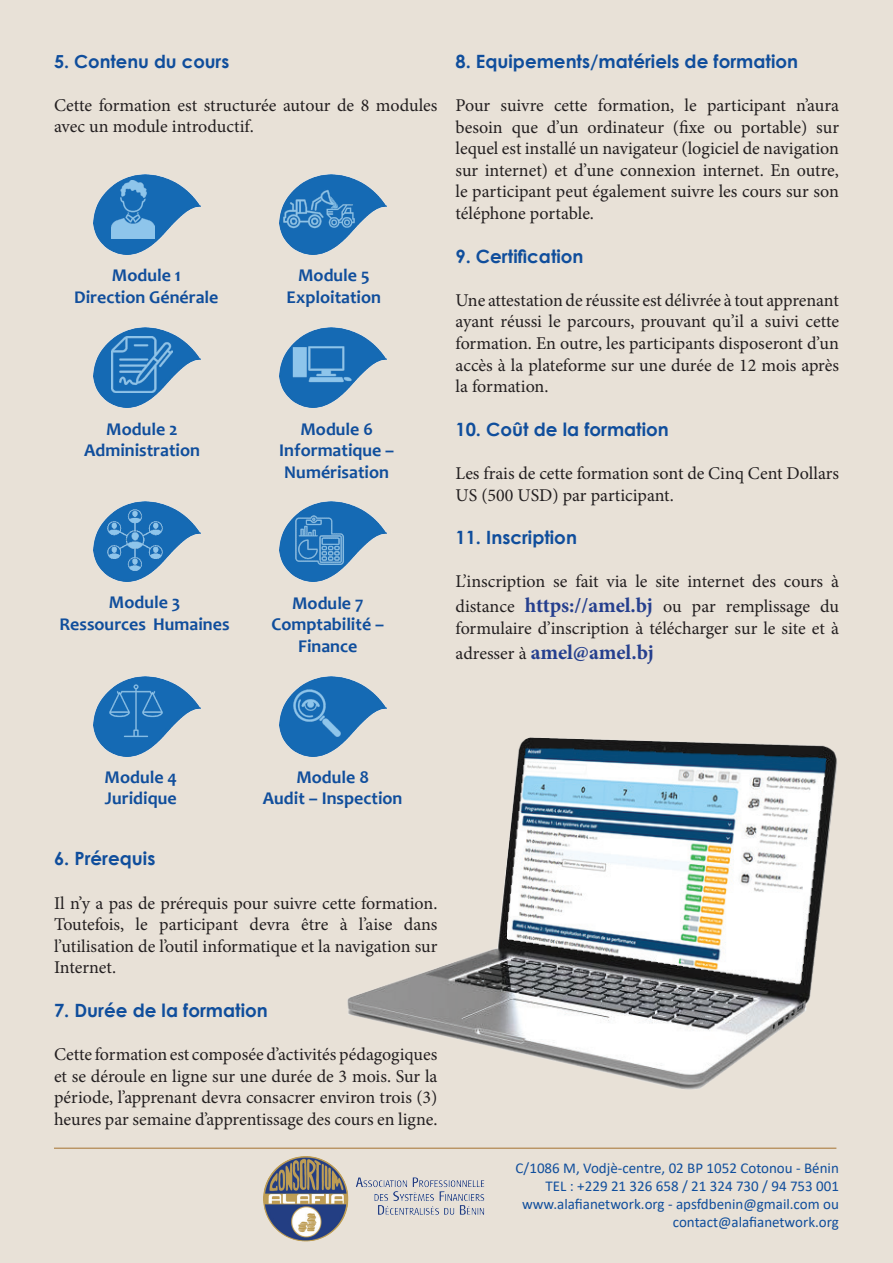
<style>
.page{position:relative;width:893px;height:1263px;background:#e8e1d7}
.page>*{position:absolute;margin:0;border:0;box-sizing:border-box;transform-origin:0 0}
.t1{font:700 21px "Minion Pro";letter-spacing:-.005em;color:#253f8e}
.t2{font:700 18.3px "Century Gothic";color:#104e9c}
.t3{font:18px/21.6px "Minion Pro";color:#231f20;text-align:justify}
.t4{font:700 18px/21.6px "Candara";color:#104e9c;text-align:center}
.t5{font:700 18px "Century Gothic";color:#104e9c}
.t6{font:15px/18px "Calibri";color:#104e9c;text-align:right}
.s1{font-weight:700;font-size:21px;color:#253f8e}
.s2{font-weight:400;font-size:18px;color:#231f20}
</style>
<div class="page">
<img style="left:94px;top:174px;width:106px;height:80px">
<img style="left:111px;top:181px;width:44px;height:58px">
<img style="left:94px;top:502px;width:106px;height:80px">
<img style="left:99px;top:504px;width:73px;height:73px">
<img style="left:94px;top:676px;width:106px;height:80px">
<img style="left:101px;top:682px;width:71px;height:58px">
<img style="left:94px;top:327px;width:106px;height:81px">
<img style="left:112px;top:337px;width:60px;height:56px">
<img style="left:279px;top:327px;width:107px;height:81px">
<img style="left:291px;top:343px;width:61px;height:43px">
<img style="left:279px;top:502px;width:107px;height:80px">
<img style="left:292px;top:513px;width:55px;height:54px">
<img style="left:279px;top:676px;width:85px;height:80px">
<img style="left:293px;top:689px;width:43px;height:48px">
<img style="left:279px;top:174px;width:107px;height:80px">
<img style="left:281px;top:187px;width:75px;height:44px">
<hr style="left:54px;top:1148px;width:782px;height:1px;background:#a67331">
<img style="left:336px;top:686px;width:501px;height:404px">
<img style="left:263px;top:1156px;width:222px;height:86px">
<p class="t5" style="left:54px;top:47px;width:177px">5. Contenu du cours</p>
<p class="t3" style="left:54px;top:94px;width:385px">Cette formation est structurée autour de 8 modules avec un module introductif.</p>
<p class="t4" style="left:74px;top:264px;width:146px">Module 1<br>Direction Générale</p>
<p class="t4" style="left:84px;top:418px;width:117px">Module 2<br>Administration</p>
<p class="t4" style="left:287px;top:264px;width:96px">Module 5<br>Exploitation</p>
<p class="t4" style="left:279px;top:418px;width:116px">Module 6<br>Informatique –<br>Numérisation</p>
<p class="t4" style="left:60px;top:591px;width:172px">Module 3<br>Ressources Humaines</p>
<p class="t4" style="left:271px;top:592px;width:114px">Module 7<br>Comptabilité –<br>Finance</p>
<p class="t2" style="left:455px;top:47px;width:344px">8. Equipements/matériels de formation</p>
<p class="t3" style="left:455px;top:94px;width:385px">Pour suivre cette formation, le participant n’aura besoin que d’un ordinateur (fixe ou portable) sur lequel est installé un navigateur (logiciel de navigation sur internet) et d’une connexion internet. En outre, le participant peut également suivre les cours sur son téléphone portable.</p>
<p class="t2" style="left:455px;top:242px;width:130px">9. Certification</p>
<p class="t3" style="left:455px;top:289px;width:385px">Une attestation de réussite est délivrée à tout apprenant ayant réussi le parcours, prouvant qu’il a suivi cette formation. En outre, les participants disposeront d’un accès à la plateforme sur une durée de 12 mois après la formation.</p>
<p class="t2" style="left:455px;top:415px;width:215px">10. Coût de la formation</p>
<p class="t3" style="left:455px;top:462px;width:385px">Les frais de cette formation sont de Cinq Cent Dollars<br>US (500 USD) par participant.</p>
<p class="t2" style="left:455px;top:523px;width:123px">11. Inscription</p>
<p class="t3" style="left:455px;top:569px;width:385px;line-height:25.2px">L’inscription se fait via le site internet des cours à distance <span class="s1">https://amel.bj</span> ou par remplissage du</p>
<p class="t3" style="left:455px;top:618px;width:385px">formulaire d’inscription à télécharger sur le site et à</p>
<p class="t1" style="left:455px;top:638px;width:200px"><span class="s2">adresser à</span> amel@amel.bj</p>
<p class="t4" style="left:104px;top:766px;width:74px;text-align:left">Module 4<br>Juridique</p>
<p class="t4" style="left:263px;top:766px;width:141px">Module 8<br>Audit – Inspection</p>
<p class="t2" style="left:54px;top:845px;width:103px">6. Prérequis</p>
<p class="t3" style="left:54px;top:892px;width:385px">Il n’y a pas de prérequis pour suivre cette formation.<br>Toutefois, le participant devra être à l’aise dans l’utilisation de l’outil informatique et la navigation sur Internet.</p>
<p class="t2" style="left:54px;top:996px;width:215px">7. Durée de la formation</p>
<p class="t3" style="left:54px;top:1044px;width:385px">Cette formation est composée d’activités pédagogiques et se déroule en ligne sur une durée de 3 mois. Sur la période, l’apprenant devra consacrer environ trois (3) heures par semaine d’apprentissage des cours en ligne.</p>
<p class="t6" style="left:516px;top:1159px;width:325px">C/1086 M, Vodjè-centre, 02 BP 1052 Cotonou - Bénin TEL : +229 21 326 658 / 21 324 730 / 94 753 001 www.alafianetwork.org - apsfdbenin@gmail.com ou contact@alafianetwork.org</p>
</div>
